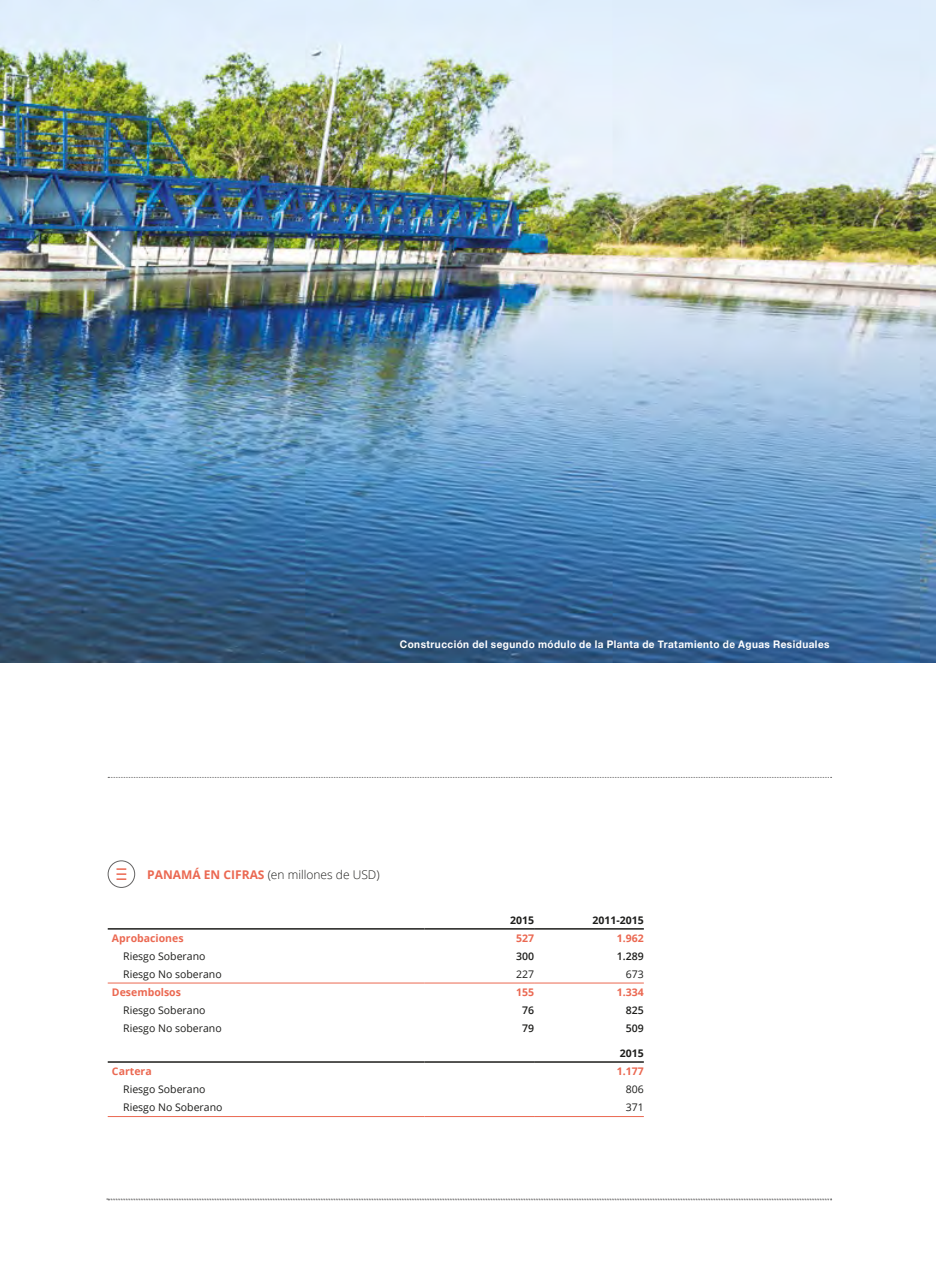
<style>
.page{position:relative;width:936px;height:1276px;background:#fff}
.page>*{position:absolute;margin:0;border:0;box-sizing:border-box;transform-origin:0 0}
.t1{font:300 12px "Open Sans";color:#1d1d1b}
.t2{font:700 12px "Open Sans";color:#eb6851}
.t3{font:10.5px "Open Sans";color:#1d1d1b}
.t4{font:700 10.5px "Helvetica Neue";letter-spacing:.045em;color:#fff;scale:.95 1}
.t5{font:700 10.5px "Open Sans";color:#eb6851}
.t6{font:600 10.5px "Open Sans";color:#1d1d1b}
.t7{font:700 10.5px "Open Sans";color:#1d1d1b}
.s1{font-weight:700;color:#eb6851}
</style>
<div class="page">
<img style="left:0;top:0;width:935px;height:662px">
<svg style="left:108px;top:777px;width:723px;height:1px"></svg>
<svg style="left:107px;top:1198px;width:724px;height:2px"></svg>
<hr style="left:108px;top:928px;width:316px;height:1px;background:#1d1d1b">
<hr style="left:424px;top:928px;width:110px;height:1px;background:#1d1d1b">
<hr style="left:534px;top:928px;width:109px;height:1px;background:#1d1d1b">
<hr style="left:108px;top:982px;width:316px;height:1px;background:#eb6851">
<hr style="left:424px;top:982px;width:110px;height:1px;background:#eb6851">
<hr style="left:534px;top:982px;width:109px;height:1px;background:#eb6851">
<hr style="left:108px;top:1061px;width:316px;height:1px;background:#1d1d1b">
<hr style="left:424px;top:1061px;width:110px;height:1px;background:#1d1d1b">
<hr style="left:534px;top:1061px;width:109px;height:1px;background:#1d1d1b">
<hr style="left:108px;top:1116px;width:316px;height:1px;background:#eb6851">
<hr style="left:424px;top:1116px;width:110px;height:1px;background:#eb6851">
<hr style="left:534px;top:1116px;width:109px;height:1px;background:#eb6851">
<div style="left:108px;top:860px;width:27px;height:28px;border:1px solid #646363;border-radius:50%"></div>
<svg style="left:116px;top:868px;width:10px;height:12px"></svg>
<p class="t4" style="left:400px;top:636px;width:453px">Construcción del segundo módulo de la Planta de Tratamiento de Aguas Residuales</p>
<p class="t2" style="left:147px;top:866px;width:18px">pana</p>
<p class="t1" style="left:181px;top:866px;width:200px"><span class="s1">má EN CIFRAS</span> (en millones de USD)</p>
<p class="t7" style="left:510px;top:912px;width:25px">2015</p>
<p class="t7" style="left:592px;top:912px;width:53px">2011-2015</p>
<p class="t5" style="left:112px;top:930px;width:73px">Aprobaciones</p>
<p class="t5" style="left:516px;top:930px;width:19px">527</p>
<p class="t5" style="left:617px;top:930px;width:28px">1.962</p>
<p class="t3" style="left:123px;top:949px;width:84px">Riesgo Soberano</p>
<p class="t6" style="left:516px;top:949px;width:19px">300</p>
<p class="t6" style="left:617px;top:949px;width:28px">1.289</p>
<p class="t3" style="left:123px;top:967px;width:100px">Riesgo No soberano</p>
<p class="t3" style="left:516px;top:967px;width:20px">227</p>
<p class="t3" style="left:625px;top:967px;width:20px">673</p>
<p class="t5" style="left:112px;top:985px;width:70px">Desembolsos</p>
<p class="t5" style="left:516px;top:985px;width:19px">155</p>
<p class="t5" style="left:617px;top:985px;width:28px">1.334</p>
<p class="t3" style="left:123px;top:1003px;width:84px">Riesgo Soberano</p>
<p class="t6" style="left:522px;top:1003px;width:13px">76</p>
<p class="t6" style="left:625px;top:1003px;width:19px">825</p>
<p class="t3" style="left:123px;top:1021px;width:100px">Riesgo No soberano</p>
<p class="t6" style="left:522px;top:1021px;width:13px">79</p>
<p class="t6" style="left:625px;top:1021px;width:19px">509</p>
<p class="t7" style="left:619px;top:1045px;width:25px">2015</p>
<p class="t5" style="left:112px;top:1063px;width:41px">Cartera</p>
<p class="t5" style="left:617px;top:1063px;width:28px">1.177</p>
<p class="t3" style="left:123px;top:1082px;width:84px">Riesgo Soberano</p>
<p class="t3" style="left:625px;top:1082px;width:20px">806</p>
<p class="t3" style="left:123px;top:1100px;width:101px">Riesgo No Soberano</p>
<p class="t3" style="left:625px;top:1100px;width:20px">371</p>
</div>
